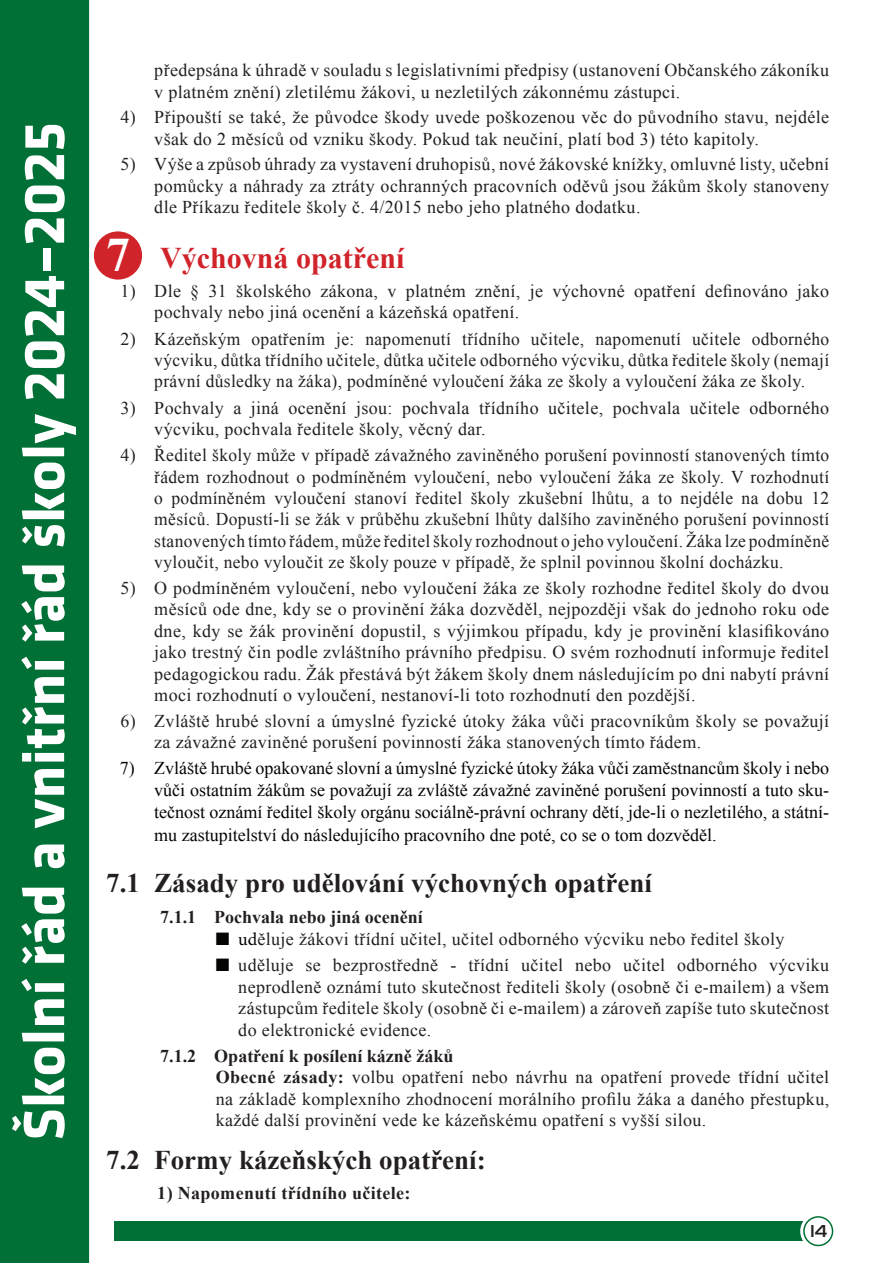
<style>
.page{position:relative;width:893px;height:1263px;background:#fff}
.page>*{position:absolute;margin:0;border:0;box-sizing:border-box;transform-origin:0 0}
.t1{font:700 60px "Klavika";color:#fff}
.t2{font:700 30px "Times New Roman";color:#d1232a}
.t3{font:700 27px "Times New Roman";color:#231f20}
.t4{font:18px/21.5px "Times New Roman";letter-spacing:.02em;color:#231f20}
.t5{font:18px/22px "Times New Roman";color:#040503;text-align:justify}
.t6{font:700 18px "Times New Roman";color:#231f20}
.t7{font:700 18px "Times New Roman";letter-spacing:.02em;color:#231f20}
.t8{font:500 18px "Handel Gothic DOT";color:#231f20}
.s1{font-size:48px;color:#fff}
.s2{color:#040503}
.s3{font-family:"Minion Pro";color:#040503}
.s4{font-weight:700}
</style>
<div class="page">
<div style="left:115px;top:1221px;width:698px;height:20px;background:#007036"></div>
<div style="left:800px;top:1213px;width:36px;height:36px;border:8px solid #fff;border-radius:50%"></div>
<div style="left:804px;top:1217px;width:28px;height:28px;background:#fff;border-radius:50%"></div>
<div style="left:803px;top:1216px;width:30px;height:30px;border:2px solid #007036;border-radius:50%"></div>
<div style="left:0;top:0;width:88px;height:1263px;background:#007036"></div>
<div style="left:94px;top:231px;width:48px;height:49px;background:#d1232a;border-radius:50%"></div>
<h1 class="t1" style="left:12px;top:1141px;width:1020px;rotate:-90deg">Školní řád a vnitřní řád školy 2024–2025</h1>
<p class="t4" style="left:154px;top:59px;width:676px">předepsána k úhradě v souladu s legislativními předpisy (ustanovení Občanského zákoníku v platném znění) zletilému žákovi, u nezletilých zákonnému zástupci.</p>
<p class="t4" style="left:154px;top:106px;width:676px;text-indent:-34px">4) Připouští se také, že původce škody uvede poškozenou věc do původního stavu, nejdéle však do 2 měsíců od vzniku škody. Pokud tak neučiní, platí bod 3) této kapitoly.</p>
<p class="t4" style="left:154px;top:153px;width:676px;text-align:justify;text-indent:-34px">5) Výše a způsob úhrady za vystavení druhopisů, nové žákovské knížky, omluvné listy, učební pomůcky a náhrady za ztráty ochranných pracovních oděvů jsou žákům školy stanoveny dle Příkazu ředitele školy č. 4/2015 nebo jeho platného dodatku.</p>
<h2 class="t2" style="left:106px;top:238px;width:300px"><span class="s1">7</span> Výchovná opatření</h2>
<p class="t4" style="left:154px;top:280px;width:676px;text-indent:-34px">1) Dle § 31 školského zákona, v platném znění, je výchovné opatření definováno jako pochvaly nebo jiná ocenění a kázeňská opatření.</p>
<p class="t4" style="left:154px;top:328px;width:676px;text-align:justify;text-indent:-34px">2) Kázeňským opatřením je: napomenutí třídního učitele, napomenutí učitele odborného výcviku, důtka třídního učitele, důtka učitele odborného výcviku, důtka ředitele školy (nemají právní důsledky na žáka), podmíněné vyloučení žáka ze školy a vyloučení žáka ze školy.</p>
<p class="t4" style="left:154px;top:396px;width:676px;text-indent:-34px">3) Pochvaly a jiná ocenění jsou: pochvala třídního učitele, pochvala učitele odborného výcviku, pochvala ředitele školy, věcný dar.</p>
<p class="t4" style="left:154px;top:444px;width:676px;text-align:justify;text-indent:-34px">4) Ředitel školy může v případě závažného zaviněného porušení povinností stanovených tímto řádem rozhodnout o podmíněném vyloučení, nebo vyloučení žáka ze školy. V rozhodnutí o podmíněném vyloučení stanoví ředitel školy zkušební lhůtu, a to nejdéle na dobu 12 měsíců. Dopustí-li se žák v průběhu zkušební lhůty dalšího zaviněného porušení povinností stanovených tímto řádem, může ředitel školy rozhodnout o jeho vyloučení. Žáka lze podmíněně vyloučit, nebo vyloučit ze školy pouze v případě, že splnil povinnou školní docházku.</p>
<p class="t4" style="left:154px;top:577px;width:676px;text-align:justify;text-indent:-34px">5) O podmíněném vyloučení, nebo vyloučení žáka ze školy rozhodne ředitel školy do dvou měsíců ode dne, kdy se o provinění žáka dozvěděl, nejpozději však do jednoho roku ode dne, kdy se žák provinění dopustil, s výjimkou případu, kdy je provinění klasifikováno jako trestný čin podle zvláštního právního předpisu. O svém rozhodnutí informuje ředitel pedagogickou radu. Žák přestává být žákem školy dnem následujícím po dni nabytí právní moci rozhodnutí o vyloučení, nestanoví-li toto rozhodnutí den pozdější.</p>
<p class="t4" style="left:154px;top:710px;width:676px;text-indent:-34px">6) Zvláště hrubé slovní a úmyslné fyzické útoky žáka vůči pracovníkům školy se považují za závažné zaviněné porušení povinností žáka stanovených tímto řádem.</p>
<p class="t5" style="left:154px;top:757px;width:676px;text-indent:-34px">7) Zvláště hrubé opakované slovní a úmyslné fyzické útoky žáka vůči zaměstnancům školy i nebo vůči ostatním žákům se považují za zvláště závažné zaviněné porušení povinností a tuto sku&shy;tečnost oznámí ředitel školy orgánu sociálně-právní ochrany dětí, jde-li o nezletilého, a státní&shy;mu zastupitelství do následujícího pracovního dne poté, co se o tom dozvěděl.</p>
<h3 class="t3" style="left:106px;top:865px;width:547px">7.1 Zásady pro udělování výchovných opatření</h3>
<p class="t6" style="left:160px;top:904px;width:264px">7.1.1 Pochvala nebo jiná ocenění</p>
<p class="t4" style="left:216px;top:928px;width:570px"><span class="s2">■</span> <span class="s3">ud</span>ěluje žákovi třídní učitel, učitel odborného výcviku nebo ředitel školy</p>
<p class="t4" style="left:238px;top:954px;width:592px;text-align:justify;text-indent:-22px"><span class="s2">■</span> uděluje se bezprostředně - třídní učitel nebo učitel odborného výcviku neprodleně oznámí tuto skutečnost řediteli školy (osobně či e-mailem) a všem zástupcům ředitele školy (osobně či e-mailem) a zároveň zapíše tuto skutečnost do elektronické evidence.</p>
<p class="t4" style="left:216px;top:1045px;width:615px;text-indent:-55px"><span class="s4">7.1.2 Opatření k posílení kázně žáků<br>Obecné zásady:</span> volbu opatření nebo návrhu na opatření provede třídní učitel na základě komplexního zhodnocení morálního profilu žáka a daného přestupku, každé další provinění vede ke kázeňskému opatření s vyšší silou.</p>
<h3 class="t3" style="left:106px;top:1141px;width:381px">7.2 Formy kázeňských opatření:</h3>
<p class="t7" style="left:157px;top:1181px;width:255px">1) Napomenutí třídního učitele:</p>
<p class="t8" style="left:810px;top:1220px;width:19px">14</p>
</div>
